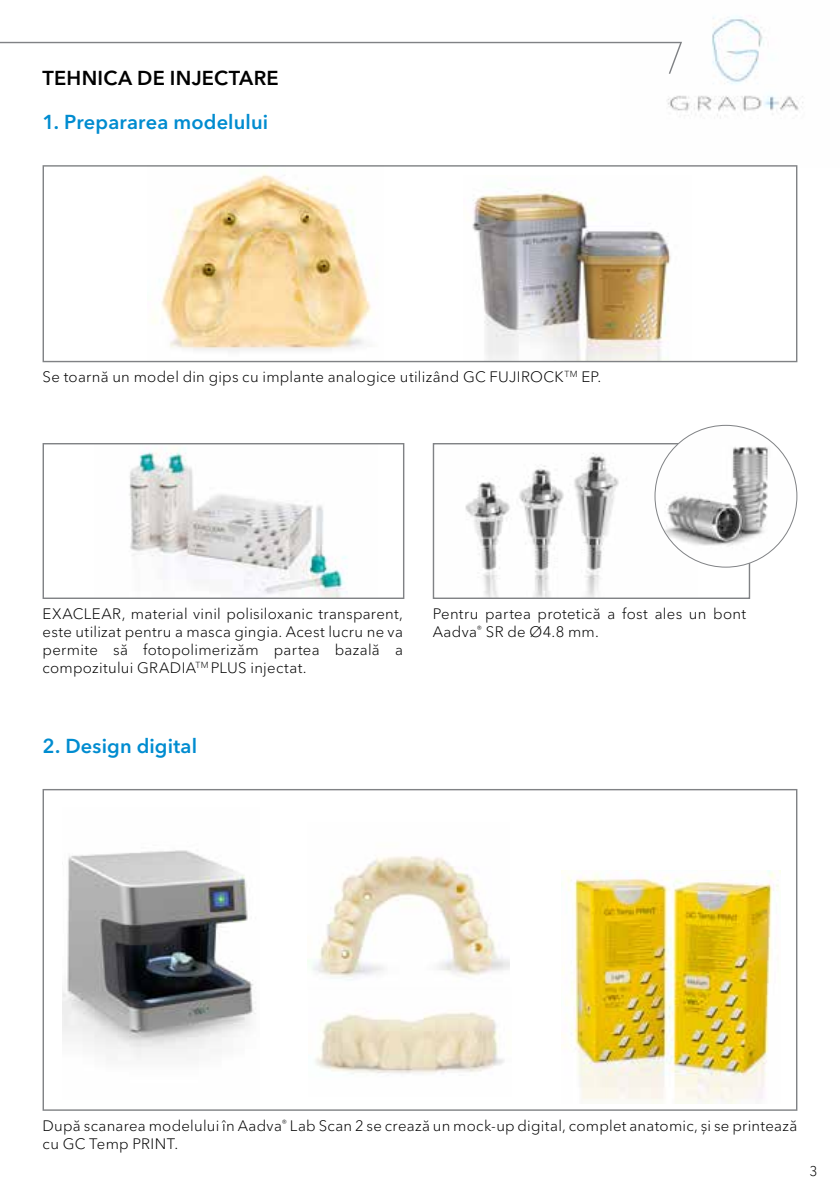
<style>
.page{position:relative;width:840px;height:1191px;background:#fff}
.page>*{position:absolute;margin:0;border:0;box-sizing:border-box;transform-origin:0 0}
.t1{font:600 20px "Avenir Next Cyr";letter-spacing:.01em;color:#008cd0}
.t2{font:600 20px "Avenir Next Cyr";letter-spacing:.015em;color:#000}
.t3{font:300 15px/18px "Avenir Next Cyr";letter-spacing:.015em;color:#000}
.t4{font:300 14px "Avenir Next Cyr";color:#000}
</style>
<div class="page">
<svg style="left:0;top:41px;width:620px;height:3px;background:#c2c3c5"></svg>
<img style="left:620px;top:15px;width:183px;height:153px">
<img style="left:129px;top:448px;width:218px;height:149px">
<div style="left:43px;top:443px;width:361px;height:156px;border:1px solid #808285"></div>
<img style="left:434px;top:445px;width:263px;height:152px">
<div style="left:432px;top:443px;width:317px;height:156px;border:1px solid #808285"></div>
<img style="left:654px;top:425px;width:142px;height:142px;border-radius:71px">
<img style="left:147px;top:165px;width:236px;height:196px">
<img style="left:463px;top:188px;width:228px;height:173px">
<img style="left:315px;top:1012px;width:189px;height:62px">
<img style="left:307px;top:856px;width:202px;height:124px">
<img style="left:561px;top:870px;width:218px;height:233px">
<img style="left:63px;top:850px;width:193px;height:208px">
<h1 class="t2" style="left:43px;top:66px;width:238px">TEHNICA DE INJECTARE</h1>
<h1 class="t1" style="left:43px;top:110px;width:227px">1. Prepararea modelului</h1>
<p class="t3" style="left:43px;top:368px;width:560px">Se toarnă un model din gips cu implante analogice utilizând GC FUJIROCK<sup>TM</sup> EP.</p>
<p class="t3" style="left:43px;top:604px;width:362px;text-align:justify">EXACLEAR, material vinil polisiloxanic transparent, este utilizat pentru a masca gingia. Acest lucru ne va permite să fotopolimerizăm partea bazală a compozitului GRADIA<sup>TM</sup> PLUS injectat.</p>
<p class="t3" style="left:432px;top:604px;width:315px">Pentru partea protetică a fost ales un bont<br>Aadva<sup>®</sup> SR de Ø4.8 mm.</p>
<h1 class="t1" style="left:43px;top:734px;width:156px">2. Design digital</h1>
<p class="t3" style="left:43px;top:1116px;width:756px">După scanarea modelului în Aadva<sup>®</sup> Lab Scan 2 se crează un mock-up digital, complet anatomic, și se printează cu GC Temp PRINT.</p>
<p class="t4" style="left:809px;top:1163px;width:10px">3</p>
</div>
